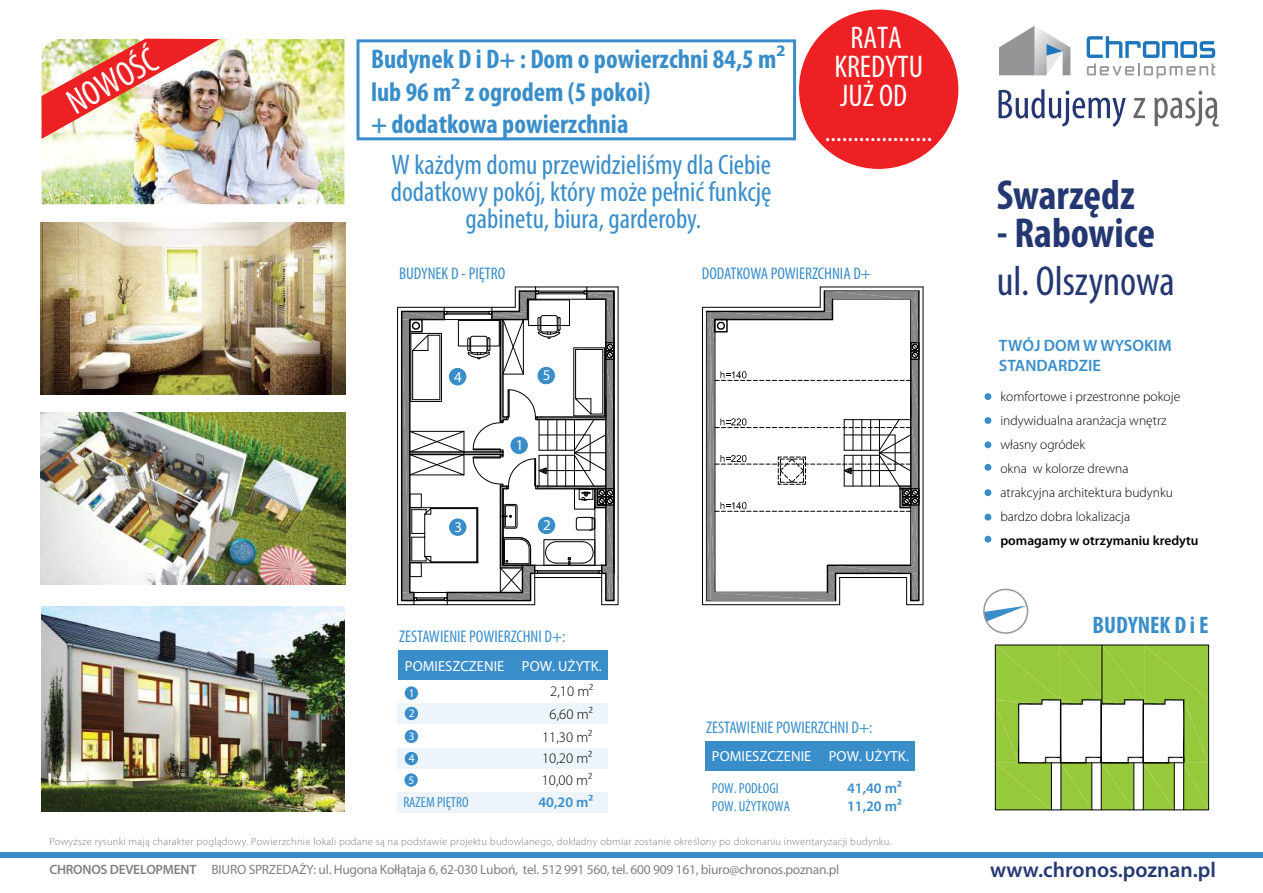
<style>
.page{position:relative;width:1263px;height:893px;background:#fff}
.page>*{position:absolute;margin:0;border:0;box-sizing:border-box;transform-origin:0 0}
.t1{font:700 condensed 42px "Myriad Pro";color:#243772}
.t2{font:condensed 42px "Myriad Pro";color:#243772}
.t3{font:condensed 35.55px "Myriad Pro";color:#fff}
.t4{font:condensed 31.5px/29px "Myriad Pro";color:#fff;text-align:center}
.t5{font:condensed 29.1px "Myriad Pro";color:#fff}
.t6{font:condensed 28.35px/27px "Myriad Pro";color:#398eca;text-align:center}
.t7{font:700 condensed 27px/32.4px "Myriad Pro";color:#398eca}
.t8{font:700 condensed 24px "Myriad Pro";color:#398eca}
.t9{font:600 21.45px "Myriad Pro";color:#243772}
.t10{font:condensed 16.95px "Myriad Pro";color:#398eca}
.t11{font:600 16.5px/19.8px "Myriad Pro";color:#398eca}
.t12{font:15px "Myriad Pro";color:#fff}
.t13{font:14.55px "Myriad Pro";color:#fff}
.t14{font:condensed 14.55px "Myriad Pro";color:#398eca}
.t15{font:300 14.55px/22.2px "Myriad Pro";color:#010101;text-align:center}
.t16{font:600 14.55px "Myriad Pro";color:#398eca}
.t17{font:300 13.5px/24px "Myriad Pro";color:#000}
.t18{font:13.5px "Myriad Pro";letter-spacing:-.02em;color:#7e8182}
.t19{font:600 13.5px "Myriad Pro";color:#000}
.t20{font:11.4px/20.4px "Myriad Pro";color:#fff}
.t21{font:300 10.5px "Myriad Pro";letter-spacing:.025em;color:#7e8182}
.s1{font-weight:600;font-stretch:normal}
.s2{font-weight:600}
</style>
<div class="page">
<div style="left:397px;top:749px;width:211px;height:20px;background:#edf5fa"></div>
<div style="left:397px;top:792px;width:211px;height:20px;background:#edf5fa"></div>
<div style="left:397px;top:704px;width:211px;height:20px;background:#edf5fa"></div>
<div style="left:405px;top:686px;width:13px;height:14px;background:#398eca;border-radius:50%"></div>
<div style="left:405px;top:707px;width:13px;height:13px;background:#398eca;border-radius:50%"></div>
<div style="left:405px;top:730px;width:13px;height:13px;background:#398eca;border-radius:50%"></div>
<div style="left:405px;top:752px;width:13px;height:13px;background:#398eca;border-radius:50%"></div>
<div style="left:399px;top:650px;width:209px;height:30px;background:#398eca"></div>
<div style="left:404px;top:773px;width:14px;height:14px;background:#398eca;border-radius:50%"></div>
<div style="left:706px;top:741px;width:209px;height:30px;background:#398eca"></div>
<div style="left:0;top:853px;width:1263px;height:5px;background:#398eca"></div>
<svg style="left:983px;top:588px;width:46px;height:46px"></svg>
<svg style="left:984px;top:393px;width:8px;height:7px"></svg>
<svg style="left:984px;top:417px;width:8px;height:7px"></svg>
<svg style="left:984px;top:441px;width:8px;height:7px"></svg>
<svg style="left:984px;top:463px;width:8px;height:8px"></svg>
<svg style="left:984px;top:489px;width:8px;height:7px"></svg>
<svg style="left:984px;top:513px;width:8px;height:8px"></svg>
<svg style="left:984px;top:535px;width:8px;height:8px"></svg>
<svg style="left:1087px;top:36px;width:128px;height:43px"></svg>
<svg style="left:999px;top:26px;width:71px;height:49px"></svg>
<svg style="left:998px;top:89px;width:128px;height:38px"></svg>
<svg style="left:1133px;top:98px;width:12px;height:20px"></svg>
<svg style="left:1154px;top:91px;width:65px;height:36px"></svg>
<img style="left:40px;top:413px;width:306px;height:172px">
<img style="left:40px;top:222px;width:306px;height:172px">
<img style="left:42px;top:39px;width:302px;height:165px">
<img style="left:42px;top:606px;width:302px;height:205px">
<div style="left:799px;top:10px;width:159px;height:159px;background:#ed2024;border-radius:50%"></div>
<img style="left:42px;top:39px;width:178px;height:100px">
<svg style="left:995px;top:645px;width:213px;height:165px"></svg>
<hr style="left:1045px;top:762px;width:139px;height:1px;background:#010101">
<svg style="left:702px;top:286px;width:222px;height:319px"></svg>
<svg style="left:397px;top:286px;width:222px;height:319px"></svg>
<div style="left:449px;top:518px;width:17px;height:18px;background:#398eca;border-radius:50%"></div>
<div style="left:538px;top:517px;width:17px;height:17px;background:#398eca;border-radius:50%"></div>
<div style="left:510px;top:437px;width:18px;height:17px;background:#398eca;border-radius:50%"></div>
<div style="left:449px;top:368px;width:17px;height:17px;background:#398eca;border-radius:50%"></div>
<div style="left:537px;top:367px;width:18px;height:17px;background:#398eca;border-radius:50%"></div>
<div style="left:356px;top:39px;width:440px;height:101px;border:3px solid #398eca"></div>
<h2 class="t3" style="left:59px;top:86px;width:99px;rotate:-29deg">NOWOŚĆ</h2>
<h3 class="t7" style="left:371px;top:42px;width:416px">Budynek D i D+ : Dom o powierzchni 84,5 m<span class="s1">² </span>lub 96 m<span class="s1">²</span> z ogrodem (5 pokoi)<br>+ dodatkowa powierzchnia</h3>
<h3 class="t6" style="left:391px;top:151px;width:382px">W każdym domu przewidzieliśmy dla Ciebie dodatkowy pokój, który może pełnić funkcję gabinetu, biura, garderoby.</h3>
<h3 class="t4" style="left:834px;top:23px;width:90px">RATA<br>KREDYTU<br>JUŻ OD</h3>
<h3 class="t5" style="left:825px;top:114px;width:109px">...................</h3>
<h3 class="t10" style="left:399px;top:263px;width:108px">BUDYNEK D - PIĘTRO</h3>
<h3 class="t10" style="left:702px;top:263px;width:171px">DODATKOWA POWIERZCHNIA D+</h3>
<h3 class="t12" style="left:454px;top:367px;width:9px">4</h3>
<h3 class="t12" style="left:543px;top:366px;width:9px">5</h3>
<h3 class="t12" style="left:516px;top:436px;width:9px">1</h3>
<h3 class="t12" style="left:454px;top:518px;width:9px">3</h3>
<h3 class="t12" style="left:543px;top:516px;width:9px">2</h3>
<h3 class="t10" style="left:399px;top:627px;width:168px">ZESTAWIENIE POWIERZCHNI D+:</h3>
<h3 class="t13" style="left:405px;top:657px;width:101px">POMIESZCZENIE</h3>
<p class="t20" style="left:409px;top:682px;width:7px">1<br>2</p>
<p class="t20" style="left:409px;top:725px;width:7px;line-height:22.2px">3<br>4</p>
<h3 class="t13" style="left:522px;top:657px;width:81px">POW. UŻYTK.</h3>
<h3 class="t15" style="left:542px;top:680px;width:53px">2,10 m²<br>6,60 m²<br>11,30 m²<br>10,20 m²</h3>
<p class="t20" style="left:408px;top:769px;width:7px">5</p>
<h3 class="t15" style="left:542px;top:768px;width:52px">10,00 m²</h3>
<h3 class="t14" style="left:403px;top:794px;width:67px">RAZEM PIĘTRO</h3>
<h3 class="t16" style="left:538px;top:793px;width:56px">40,20 m²</h3>
<h3 class="t10" style="left:706px;top:717px;width:168px">ZESTAWIENIE POWIERZCHNI D+:</h3>
<h3 class="t13" style="left:712px;top:747px;width:101px">POMIESZCZENIE</h3>
<h3 class="t14" style="left:712px;top:779px;width:68px">POW. PODŁOGI</h3>
<h3 class="t13" style="left:829px;top:748px;width:81px">POW. UŻYTK.</h3>
<h3 class="t16" style="left:847px;top:778px;width:56px">41,40 m²</h3>
<h3 class="t14" style="left:712px;top:797px;width:80px">POW. UŻYTKOWA</h3>
<h3 class="t16" style="left:847px;top:797px;width:56px">11,20 m²</h3>
<p class="t21" style="left:49px;top:835px;width:843px">Powyższe rysunki mają charakter poglądowy. Powierzchnie lokali podane są na podstawie projektu budowlanego, dokładny obmiar zostanie określony po dokonaniu inwentaryzacji budynku.</p>
<p class="t18" style="left:49px;top:861px;width:791px"><span class="s2">CHRONOS DEVELOPMENT</span> BIURO SPRZEDAŻY: ul. Hugona Kołłątaja 6, 62-030 Luboń, tel. 512 991 560, tel. 600 909 161, biuro@chronos.poznan.pl</p>
<h1 class="t1" style="left:997px;top:169px;width:139px">Swarzędz</h1>
<h1 class="t1" style="left:997px;top:207px;width:160px">- Rabowice</h1>
<h1 class="t2" style="left:997px;top:256px;width:179px">ul. Olszynowa</h1>
<h3 class="t11" style="left:999px;top:335px;width:174px">TWÓJ DOM W WYSOKIM<br>STANDARDZIE</h3>
<p class="t17" style="left:1000px;top:385px;width:181px">komfortowe i przestronne pokoje indywidualna aranżacja wnętrz własny ogródek<br>okna w kolorze drewna atrakcyjna architektura budynku bardzo dobra lokalizacja</p>
<p class="t19" style="left:1000px;top:532px;width:200px">pomagamy w otrzymaniu kredytu</p>
<h3 class="t8" style="left:1093px;top:610px;width:117px">BUDYNEK D i E</h3>
<h3 class="t9" style="left:990px;top:856px;width:227px">www.chronos.poznan.pl</h3>
</div>
